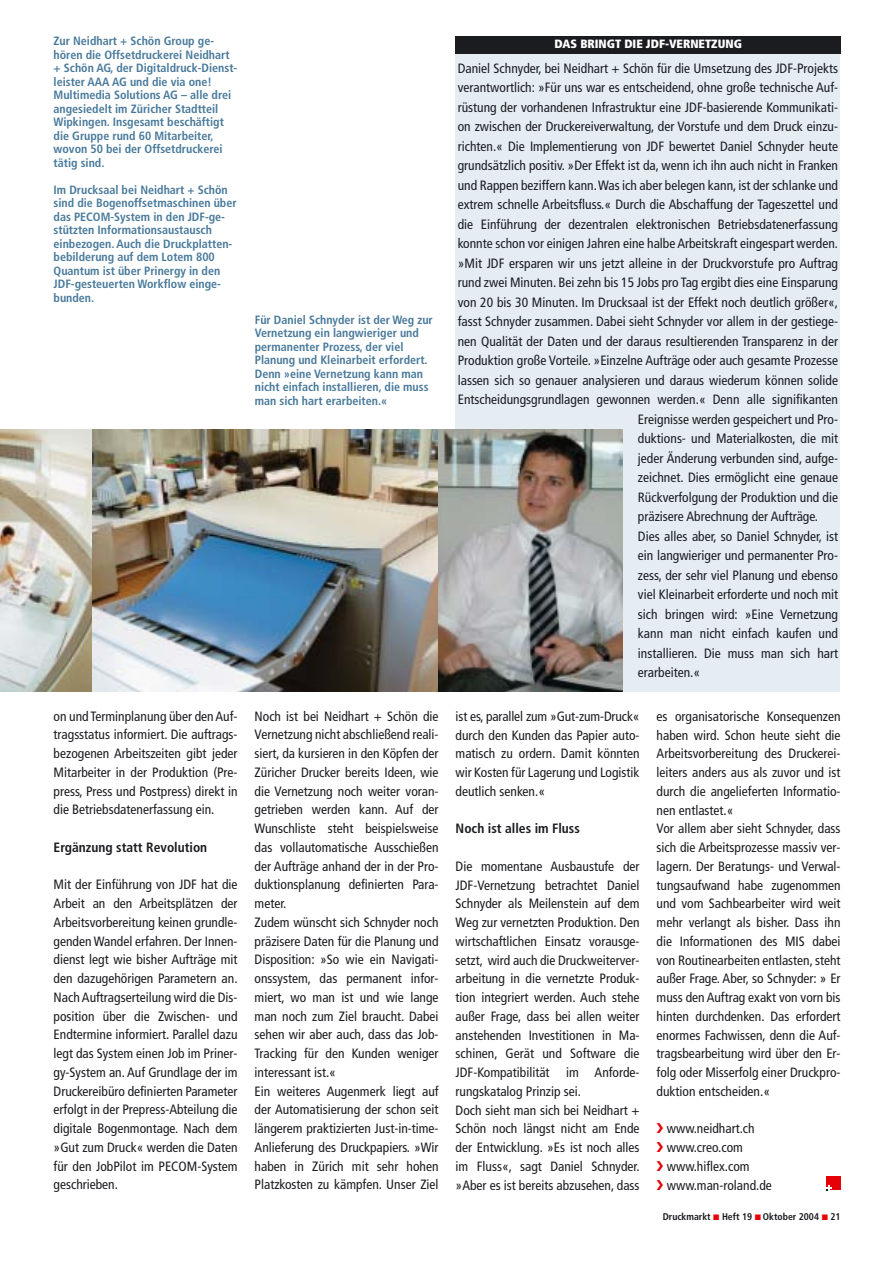
<style>
.page{position:relative;width:893px;height:1263px;background:#fff}
.page>*{position:absolute;margin:0;border:0;box-sizing:border-box;transform-origin:0 0}
.t1{font:condensed 13.5px/18.8px "Frutiger";color:#1b1c20}
.t2{font:700 condensed 13.5px "Frutiger";color:#1b1c20}
.t3{font:700 condensed 12px/13.5px "Frutiger";color:#497a9b}
.t4{font:900 condensed 12px "Frutiger";color:#fff}
.t5{font:700 condensed 9.75px "Frutiger";color:#1b1c20}
</style>
<div class="page">
<img style="left:0;top:429px;width:92px;height:263px">
<img style="left:92px;top:429px;width:346px;height:263px">
<div style="left:455px;top:36px;width:385px;height:656px;background:#e5edf3"></div>
<div style="left:455px;top:36px;width:385px;height:17px;background:#1b1c20"></div>
<img style="left:438px;top:429px;width:185px;height:263px">
<div style="left:826px;top:1177px;width:14px;height:13px;background:#e60007"></div>
<svg style="left:826px;top:1185px;width:5px;height:6px"></svg>
<p class="t3" style="left:54px;top:35px;width:185px">Zur Neidhart + Schön Group ge&shy;hören die Offsetdruckerei Neidhart + Schön AG, der Digitaldruck-Dienst&shy;leister AAA AG und die via one!<br>Multimedia Solutions AG – alle drei angesiedelt im Züricher Stadtteil<br>Wipkingen. Insgesamt beschäftigt die Gruppe rund 60 Mitarbeiter, wovon 50 bei der Offsetdruckerei tätig sind.</p>
<p class="t3" style="left:54px;top:184px;width:184px">Im Drucksaal bei Neidhart + Schön sind die Bogenoffsetmaschinen über das PECOM-System in den JDF-ge&shy;stützten Informationsaustausch einbezogen. Auch die Druckplatten&shy;bebilderung auf dem Lotem 800<br>Quantum ist über Prinergy in den<br>JDF-gesteuerten Workflow einge&shy;bunden.</p>
<p class="t1" style="left:54px;top:708px;width:185px;text-align:justify">on und Terminplanung über den Auf&shy;tragsstatus informiert. Die auftrags&shy;bezogenen Arbeitszeiten gibt jeder Mitarbeiter in der Produktion (Pre&shy;press, Press und Postpress) direkt in die Betriebsdatenerfassung ein.</p>
<p class="t2" style="left:54px;top:842px;width:155px">Ergänzung statt Revolution</p>
<p class="t1" style="left:54px;top:876px;width:185px;text-align:justify">Mit der Einführung von JDF hat die Arbeit an den Arbeitsplätzen der Arbeitsvorbereitung keinen grundle&shy;genden Wandel erfahren. Der Innen&shy;dienst legt wie bisher Aufträge mit den dazugehörigen Parametern an.<br>Nach Auftragserteilung wird die Dis&shy;position über die Zwischen- und Endtermine informiert. Parallel dazu legt das System einen Job im Priner&shy;gy-System an. Auf Grundlage der im Druckereibüro definierten Parameter erfolgt in der Prepress-Abteilung die digitale Bogenmontage. Nach dem »Gut zum Druck« werden die Daten für den JobPilot im PECOM-System geschrieben.</p>
<p class="t3" style="left:255px;top:314px;width:179px">Für Daniel Schnyder ist der Weg zur<br>Vernetzung ein langwieriger und permanenter Prozess, der viel<br>Planung und Kleinarbeit erfordert.<br>Denn »eine Vernetzung kann man nicht einfach installieren, die muss man sich hart erarbeiten.«</p>
<p class="t4" style="left:554px;top:39px;width:189px">DAS BRINGT DIE JDF-VERNETZUNG</p>
<p class="t1" style="left:457px;top:60px;width:382px">Daniel Schnyder, bei Neidhart + Schön für die Umsetzung des JDF-Projekts</p>
<p class="t1" style="left:457px;top:79px;width:382px">verantwortlich: »Für uns war es entscheidend, ohne große technische Auf-</p>
<p class="t1" style="left:457px;top:99px;width:382px">rüstung der vorhandenen Infrastruktur eine JDF-basierende Kommunikati-</p>
<p class="t1" style="left:457px;top:118px;width:382px">on zwischen der Druckereiverwaltung, der Vorstufe und dem Druck einzu-</p>
<p class="t1" style="left:457px;top:138px;width:382px">richten.« Die Implementierung von JDF bewertet Daniel Schnyder heute</p>
<p class="t1" style="left:457px;top:157px;width:382px">grundsätzlich positiv. »Der Effekt ist da, wenn ich ihn auch nicht in Franken</p>
<p class="t1" style="left:457px;top:177px;width:382px">und Rappen beziffern kann.Was ich aber belegen kann, ist der schlanke und</p>
<p class="t1" style="left:457px;top:196px;width:382px">extrem schnelle Arbeitsfluss.« Durch die Abschaffung der Tageszettel und</p>
<p class="t1" style="left:457px;top:216px;width:382px">die Einführung der dezentralen elektronischen Betriebsdatenerfassung</p>
<p class="t1" style="left:457px;top:235px;width:382px">konnte schon vor einigen Jahren eine halbe Arbeitskraft eingespart werden.</p>
<p class="t1" style="left:457px;top:255px;width:382px">»Mit JDF ersparen wir uns jetzt alleine in der Druckvorstufe pro Auftrag</p>
<p class="t1" style="left:457px;top:274px;width:382px">rund zwei Minuten. Bei zehn bis 15 Jobs pro Tag ergibt dies eine Einsparung</p>
<p class="t1" style="left:457px;top:294px;width:382px">von 20 bis 30 Minuten. Im Drucksaal ist der Effekt noch deutlich größer«,</p>
<p class="t1" style="left:457px;top:313px;width:382px">fasst Schnyder zusammen. Dabei sieht Schnyder vor allem in der gestiege-</p>
<p class="t1" style="left:457px;top:333px;width:382px">nen Qualität der Daten und der daraus resultierenden Transparenz in der</p>
<p class="t1" style="left:457px;top:352px;width:382px">Produktion große Vorteile. »Einzelne Aufträge oder auch gesamte Prozesse</p>
<p class="t1" style="left:457px;top:372px;width:382px">lassen sich so genauer analysieren und daraus wiederum können solide</p>
<p class="t1" style="left:457px;top:391px;width:382px">Entscheidungsgrundlagen gewonnen werden.« Denn alle signifikanten</p>
<p class="t1" style="left:638px;top:411px;width:202px">Ereignisse werden gespeichert und Pro-</p>
<p class="t1" style="left:638px;top:430px;width:202px">duktions- und Materialkosten, die mit</p>
<p class="t1" style="left:638px;top:450px;width:202px">jeder Änderung verbunden sind, aufge-</p>
<p class="t1" style="left:638px;top:469px;width:202px">zeichnet. Dies ermöglicht eine genaue</p>
<p class="t1" style="left:638px;top:489px;width:202px">Rückverfolgung der Produktion und die</p>
<p class="t1" style="left:638px;top:508px;width:182px">präzisere Abrechnung der Aufträge.</p>
<p class="t1" style="left:638px;top:528px;width:202px">Dies alles aber, so Daniel Schnyder, ist</p>
<p class="t1" style="left:638px;top:547px;width:202px">ein langwieriger und permanenter Pro-</p>
<p class="t1" style="left:638px;top:567px;width:202px">zess, der sehr viel Planung und ebenso</p>
<p class="t1" style="left:638px;top:586px;width:202px">viel Kleinarbeit erforderte und noch mit</p>
<p class="t1" style="left:638px;top:606px;width:202px">sich bringen wird: »Eine Vernetzung</p>
<p class="t1" style="left:638px;top:625px;width:202px">kann man nicht einfach kaufen und</p>
<p class="t1" style="left:638px;top:645px;width:202px">installieren. Die muss man sich hart</p>
<p class="t1" style="left:638px;top:664px;width:64px">erarbeiten.«</p>
<p class="t1" style="left:254px;top:708px;width:185px">Noch ist bei Neidhart + Schön die<br>Vernetzung nicht abschließend reali&shy;siert, da kursieren in den Köpfen der<br>Züricher Drucker bereits Ideen, wie die Vernetzung noch weiter voran&shy;getrieben werden kann. Auf der<br>Wunschliste steht beispielsweise das vollautomatische Ausschießen der Aufträge anhand der in der Pro&shy;duktionsplanung definierten Para&shy;meter.<br>Zudem wünscht sich Schnyder noch präzisere Daten für die Planung und<br>Disposition: »So wie ein Navigati&shy;onssystem, das permanent infor&shy;miert, wo man ist und wie lange man noch zum Ziel braucht. Dabei sehen wir aber auch, dass das Job-<br>Tracking für den Kunden weniger interessant ist.«<br>Ein weiteres Augenmerk liegt auf der Automatisierung der schon seit längerem praktizierten Just-in-time-<br>Anlieferung des Druckpapiers. »Wir haben in Zürich mit sehr hohen<br>Platzkosten zu kämpfen. Unser Ziel</p>
<p class="t1" style="left:455px;top:708px;width:185px;text-align:justify">ist es, parallel zum »Gut-zum-Druck« durch den Kunden das Papier auto&shy;matisch zu ordern. Damit könnten wir Kosten für Lagerung und Logistik deutlich senken.«</p>
<p class="t2" style="left:455px;top:823px;width:126px">Noch ist alles im Fluss</p>
<p class="t1" style="left:455px;top:858px;width:185px">Die momentane Ausbaustufe der JDF-Vernetzung betrachtet Daniel Schnyder als Meilenstein auf dem Weg zur vernetzten Produktion. Den wirtschaftlichen Einsatz vorausge&shy;setzt, wird auch die Druckweiterver&shy;arbeitung in die vernetzte Produk&shy;tion integriert werden. Auch stehe außer Frage, dass bei allen weiter anstehenden Investitionen in Ma&shy;schinen, Gerät und Software die JDF-Kompatibilität im Anforde&shy;rungskatalog Prinzip sei.<br>Doch sieht man sich bei Neidhart + Schön noch längst nicht am Ende der Entwicklung. »Es ist noch alles im Fluss«, sagt Daniel Schnyder. »Aber es ist bereits abzusehen, dass</p>
<p class="t1" style="left:656px;top:708px;width:185px">es organisatorische Konsequenzen haben wird. Schon heute sieht die Arbeitsvorbereitung des Druckerei&shy;leiters anders aus als zuvor und ist durch die angelieferten Informatio&shy;nen entlastet.«<br>Vor allem aber sieht Schnyder, dass sich die Arbeitsprozesse massiv ver&shy;lagern. Der Beratungs- und Verwal&shy;tungsaufwand habe zugenommen und vom Sachbearbeiter wird weit mehr verlangt als bisher. Dass ihn die Informationen des MIS dabei von Routinearbeiten entlasten, steht außer Frage. Aber, so Schnyder: » Er muss den Auftrag exakt von vorn bis hinten durchdenken. Das erfordert enormes Fachwissen, denn die Auf&shy;tragsbearbeitung wird über den Er&shy;folg oder Misserfolg einer Druckpro&shy;duktion entscheiden.«</p>
<p class="t1" style="left:667px;top:1120px;width:106px">www.neidhart.ch www.creo.com www.hiflex.com www.man-roland.de</p>
<p class="t5" style="left:662px;top:1212px;width:179px">Druckmarkt Heft 19 Oktober 2004 21</p>
</div>
